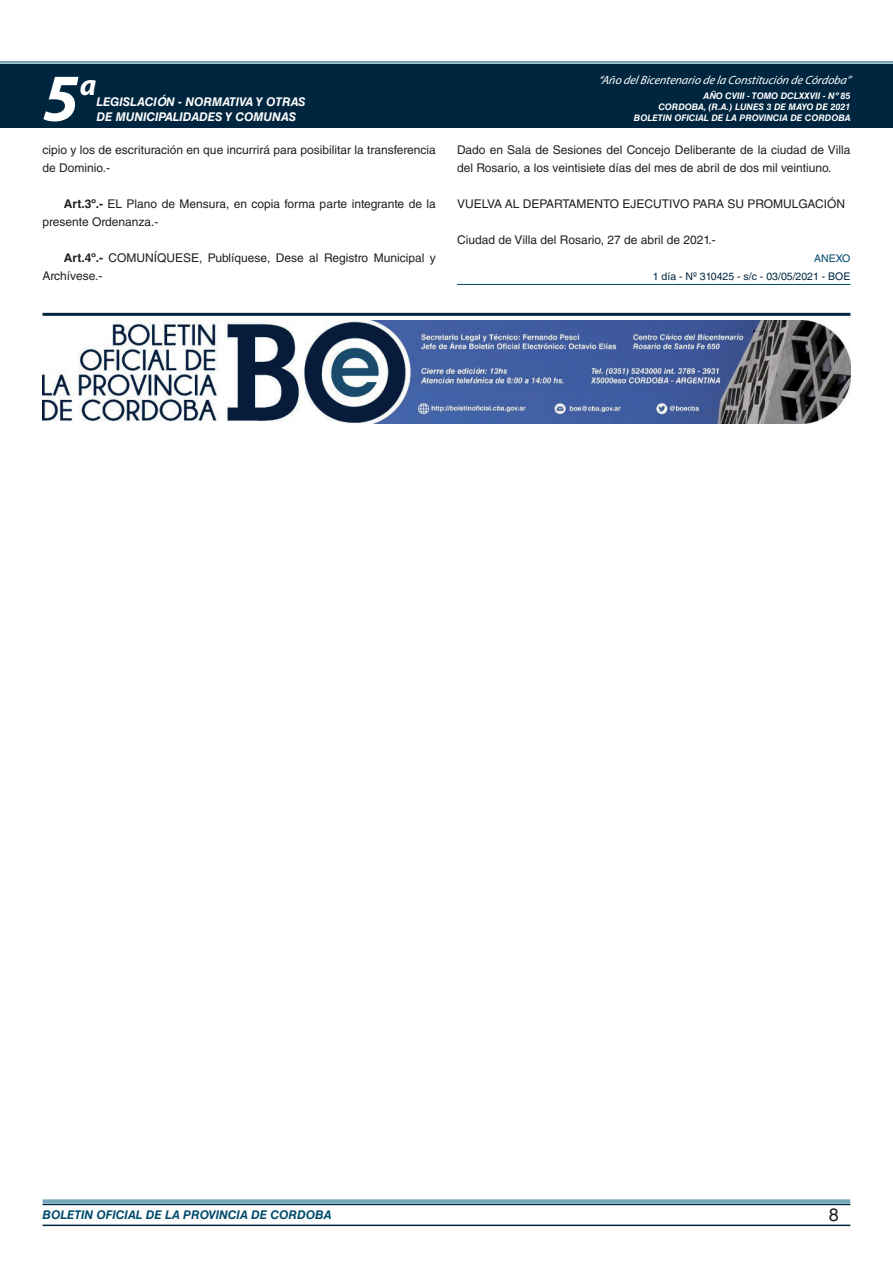
<style>
.page{position:relative;width:893px;height:1263px;background:#fff}
.page>*{position:absolute;margin:0;border:0;box-sizing:border-box;transform-origin:0 0}
.t1{font:italic 700 67.5px "Myriad Pro";color:#fff}
.t2{font:italic 700 30px "Myriad Pro";color:#fff}
.t3{font:18px "Helvetica LT Std";color:#231f20}
.t4{font:12px/18px "Helvetica LT Std";color:#231f20}
.t5{font:italic 700 12px "Helvetica LT Std";color:#fff}
.t6{font:italic 12px "Myriad Pro";color:#fff}
.t7{font:italic 700 12px "Helvetica LT Std";color:#004b6c}
.t8{font:10.5px "Helvetica LT Std";color:#00263f}
.t9{font:10.5px "Helvetica LT Std";color:#004b6c}
.t10{font:italic 700 9px/10.8px "Helvetica LT Std";color:#fff;text-align:right}
.s1{font-weight:700}
</style>
<div class="page">
<div style="left:0;top:61px;width:893px;height:6px;background:#fff;opacity:.75"></div>
<div style="left:0;top:64px;width:893px;height:64px;background:#00263f"></div>
<hr style="left:43px;top:1224px;width:807px;height:2px;background:#00263f">
<div style="left:42px;top:1198px;width:809px;height:8px;background:#fff;opacity:.75"></div>
<hr style="left:457px;top:284px;width:393px;height:1px;background:#004b6c">
<hr style="left:43px;top:313px;width:807px;height:3px;background:#00263f">
<img style="left:43px;top:320px;width:807px;height:104px">
<h1 class="t1" style="left:43px;top:54px;width:38px">5</h1>
<h2 class="t2" style="left:80px;top:66px;width:18px">a</h2>
<p class="t5" style="left:96px;top:95px;width:211px">LEGISLACIÓN - NORMATIVA Y OTRAS</p>
<p class="t5" style="left:96px;top:109px;width:201px">DE MUNICIPALIDADES Y COMUNAS</p>
<p class="t6" style="left:598px;top:72px;width:254px">“Año delBicentenario de la Constitución de Córdoba”</p>
<p class="t10" style="left:634px;top:91px;width:218px">AÑO CVIII - TOMO DCLXXVII - Nº 85<br>CORDOBA, (R.A.) LUNES 3 DE MAYO DE 2021<br>BOLETIN OFICIAL DE LA PROVINCIA DE CORDOBA</p>
<p class="t4" style="left:43px;top:141px;width:395px">cipio y los de escrituración en que incurrirá para posibilitar la transferencia de Dominio.-</p>
<p class="t4" style="left:43px;top:195px;width:395px;text-indent:21px"><span class="s1">Art.3º.-</span> EL Plano de Mensura, en copia forma parte integrante de la presente Ordenanza.-</p>
<p class="t4" style="left:43px;top:249px;width:395px;text-indent:21px"><span class="s1">Art.4º.-</span> COMUNÍQUESE, Publíquese, Dese al Registro Municipal y<br>Archívese.-</p>
<p class="t4" style="left:457px;top:141px;width:395px">Dado en Sala de Sesiones del Concejo Deliberante de la ciudad de Villa del Rosario, a los veintisiete días del mes de abril de dos mil veintiuno.</p>
<p class="t4" style="left:457px;top:195px;width:390px">VUELVA AL DEPARTAMENTO EJECUTIVO PARA SU PROMULGACIÓN</p>
<p class="t4" style="left:457px;top:231px;width:260px">Ciudad de Villa del Rosario, 27 de abril de 2021.-</p>
<p class="t9" style="left:814px;top:252px;width:38px">ANEXO</p>
<p class="t8" style="left:653px;top:270px;width:199px">1 día - Nº 310425 - s/c - 03/05/2021 - BOE</p>
<p class="t7" style="left:43px;top:1208px;width:290px">BOLETIN OFICIAL DE LA PROVINCIA DE CORDOBA</p>
<h3 class="t3" style="left:829px;top:1204px;width:12px">8</h3>
</div>
